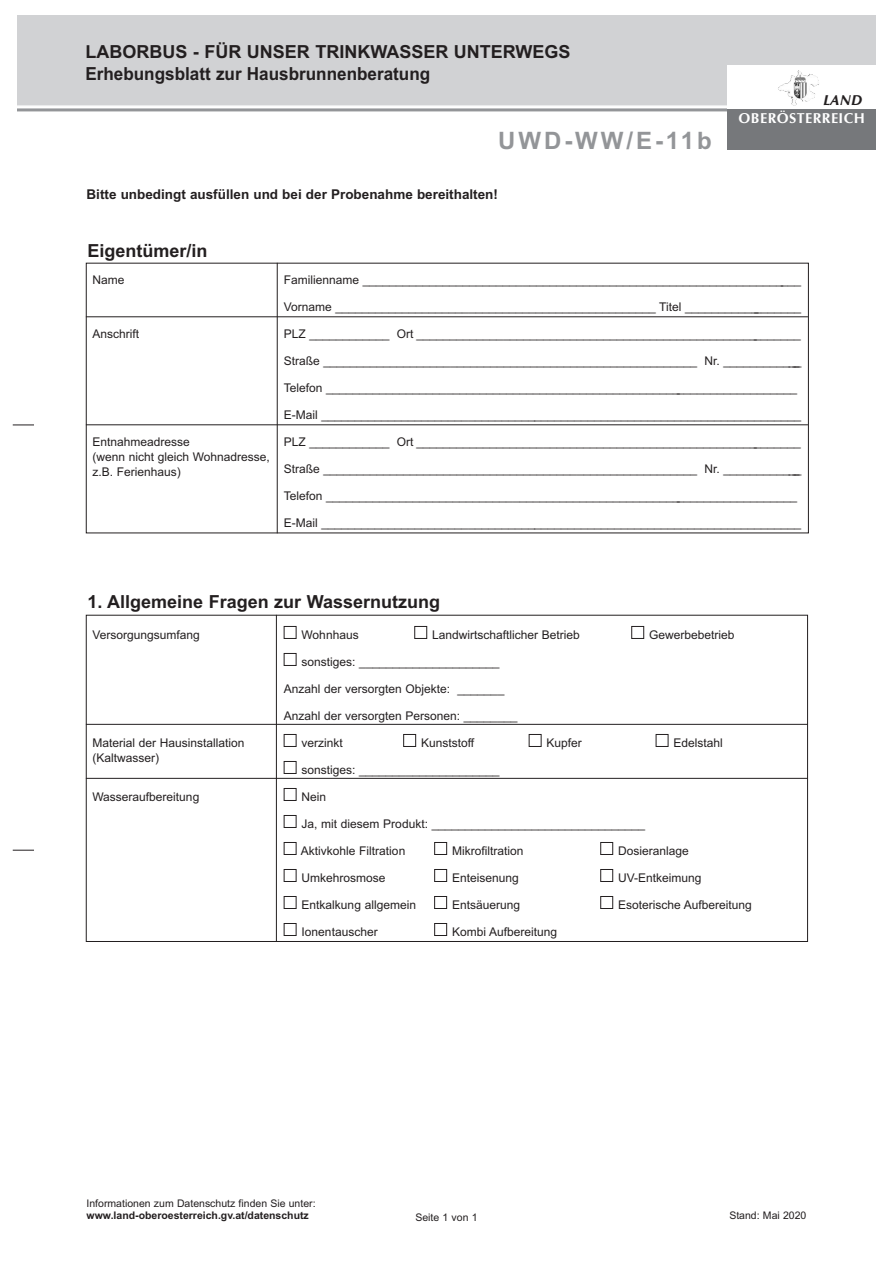
<style>
.page{position:relative;width:893px;height:1263px;background:#fff}
.page>*{position:absolute;margin:0;border:0;box-sizing:border-box;transform-origin:0 0}
.t1{font:700 24px "Arial";letter-spacing:.12em;color:#939598}
.t2{font:700 18px/21.6px "Arial";color:#231f20}
.t3{font:700 14.4px "Cg Omega";letter-spacing:.03em;color:#fff}
.t4{font:italic 700 14.4px "Cg Omega";color:#231f20}
.t5{font:700 13.5px "Arial";color:#231f20}
.t6{font:12px/15px "Arial";color:#231f20}
.t7{font:10.5px "Arial";color:#231f20}
.t8{font:700 10.5px "Arial";color:#231f20}
</style>
<div class="page">
<div style="left:17px;top:15px;width:859px;height:91px;background:#d1d2d4"></div>
<hr style="left:17px;top:108px;width:859px;height:3px;background:#939598">
<hr style="left:17px;top:105px;width:866px;height:2px;background:#fff">
<div style="left:727px;top:108px;width:149px;height:42px;background:#76787b"></div>
<div style="left:727px;top:65px;width:149px;height:43px;background:#fff"></div>
<img style="left:800px;top:72px;width:19px;height:15px">
<svg style="left:13px;top:425px;width:21px;height:1px"></svg>
<svg style="left:12px;top:614px;width:796px;height:328px"></svg>
<svg style="left:85px;top:626px;width:724px;height:310px"></svg>
<hr style="left:276px;top:615px;width:1px;height:326px;background:#231f20">
<hr style="left:277px;top:263px;width:1px;height:270px;background:#231f20">
<hr style="left:86px;top:316px;width:722px;height:1px;background:#231f20">
<hr style="left:86px;top:424px;width:722px;height:1px;background:#231f20">
<h2 class="t2" style="left:85px;top:43px;width:487px">LABORBUS - FÜR UNSER TRINKWASSER UNTERWEGS<br>Erhebungsblatt zur Hausbrunnenberatung</h2>
<h1 class="t1" style="left:498px;top:132px;width:215px">UWD-WW/E-11b</h1>
<p class="t5" style="left:87px;top:189px;width:413px">Bitte unbedingt ausfüllen und bei der Probenahme bereithalten!</p>
<p class="t4" style="left:823px;top:92px;width:41px">LAND</p>
<p class="t3" style="left:739px;top:109px;width:128px">OBERÖSTERREICH</p>
<h2 class="t2" style="left:87px;top:241px;width:122px">Eigentümer/in</h2>
<p class="t6" style="left:92px;top:274px;width:34px">Name</p>
<p class="t6" style="left:284px;top:274px;width:519px">Familienname __________________________________________________________________</p>
<p class="t6" style="left:284px;top:301px;width:519px">Vorname ________________________________________________ Titel __________________</p>
<p class="t6" style="left:92px;top:328px;width:48px">Anschrift</p>
<p class="t6" style="left:284px;top:328px;width:519px">PLZ ____________ Ort __________________________________________________________</p>
<p class="t6" style="left:284px;top:355px;width:519px">Straße ________________________________________________________ Nr. _____________</p>
<p class="t6" style="left:284px;top:382px;width:515px">Telefon _______________________________________________________________________</p>
<p class="t6" style="left:284px;top:409px;width:519px">E-Mail ________________________________________________________________________</p>
<p class="t6" style="left:92px;top:436px;width:99px">Entnahmeadresse</p>
<p class="t6" style="left:284px;top:436px;width:519px">PLZ ____________ Ort __________________________________________________________</p>
<p class="t6" style="left:92px;top:451px;width:179px">(wenn nicht gleich Wohnadresse, z.B. Ferienhaus)</p>
<p class="t6" style="left:284px;top:463px;width:519px">Straße ________________________________________________________ Nr. _____________</p>
<p class="t6" style="left:284px;top:490px;width:515px">Telefon _______________________________________________________________________</p>
<p class="t6" style="left:284px;top:517px;width:519px">E-Mail ________________________________________________________________________</p>
<h2 class="t2" style="left:87px;top:593px;width:354px">1. Allgemeine Fragen zur Wassernutzung</h2>
<p class="t6" style="left:92px;top:628px;width:109px">Versorgungsumfang</p>
<p class="t6" style="left:302px;top:628px;width:59px">Wohnhaus</p>
<p class="t6" style="left:432px;top:628px;width:149px">Landwirtschaftlicher Betrieb</p>
<p class="t6" style="left:649px;top:628px;width:87px">Gewerbebetrieb</p>
<p class="t6" style="left:302px;top:655px;width:199px">sonstiges: _____________________</p>
<p class="t6" style="left:284px;top:682px;width:222px">Anzahl der versorgten Objekte: _______</p>
<p class="t6" style="left:284px;top:709px;width:235px">Anzahl der versorgten Personen: ________</p>
<p class="t6" style="left:92px;top:736px;width:154px">Material der Hausinstallation</p>
<p class="t6" style="left:301px;top:736px;width:43px">verzinkt</p>
<p class="t6" style="left:421px;top:736px;width:55px">Kunststoff</p>
<p class="t6" style="left:547px;top:736px;width:37px">Kupfer</p>
<p class="t6" style="left:674px;top:736px;width:51px">Edelstahl</p>
<p class="t6" style="left:92px;top:751px;width:68px">(Kaltwasser)</p>
<p class="t6" style="left:302px;top:763px;width:199px">sonstiges: _____________________</p>
<p class="t6" style="left:92px;top:790px;width:108px">Wasseraufbereitung</p>
<p class="t6" style="left:302px;top:790px;width:26px">Nein</p>
<p class="t6" style="left:302px;top:817px;width:345px">Ja, mit diesem Produkt: ________________________________</p>
<p class="t6" style="left:301px;top:844px;width:106px">Aktivkohle Filtration</p>
<p class="t6" style="left:452px;top:844px;width:73px">Mikrofiltration</p>
<p class="t6" style="left:618px;top:844px;width:72px">Dosieranlage</p>
<p class="t6" style="left:302px;top:871px;width:86px">Umkehrosmose</p>
<p class="t6" style="left:452px;top:871px;width:68px">Enteisenung</p>
<p class="t6" style="left:618px;top:871px;width:85px">UV-Entkeimung</p>
<p class="t6" style="left:302px;top:898px;width:116px">Entkalkung allgemein</p>
<p class="t6" style="left:452px;top:898px;width:70px">Entsäuerung</p>
<p class="t6" style="left:618px;top:898px;width:135px">Esoterische Aufbereitung</p>
<p class="t6" style="left:302px;top:925px;width:78px">Ionentauscher</p>
<p class="t6" style="left:452px;top:925px;width:107px">Kombi Aufbereitung</p>
<p class="t7" style="left:87px;top:1199px;width:231px">Informationen zum Datenschutz finden Sie unter:</p>
<p class="t8" style="left:87px;top:1212px;width:224px">www.land-oberoesterreich.gv.at/datenschutz</p>
<p class="t7" style="left:729px;top:1212px;width:79px">Stand: Mai 2020</p>
<p class="t7" style="left:415px;top:1213px;width:64px">Seite 1 von 1</p>
</div>
